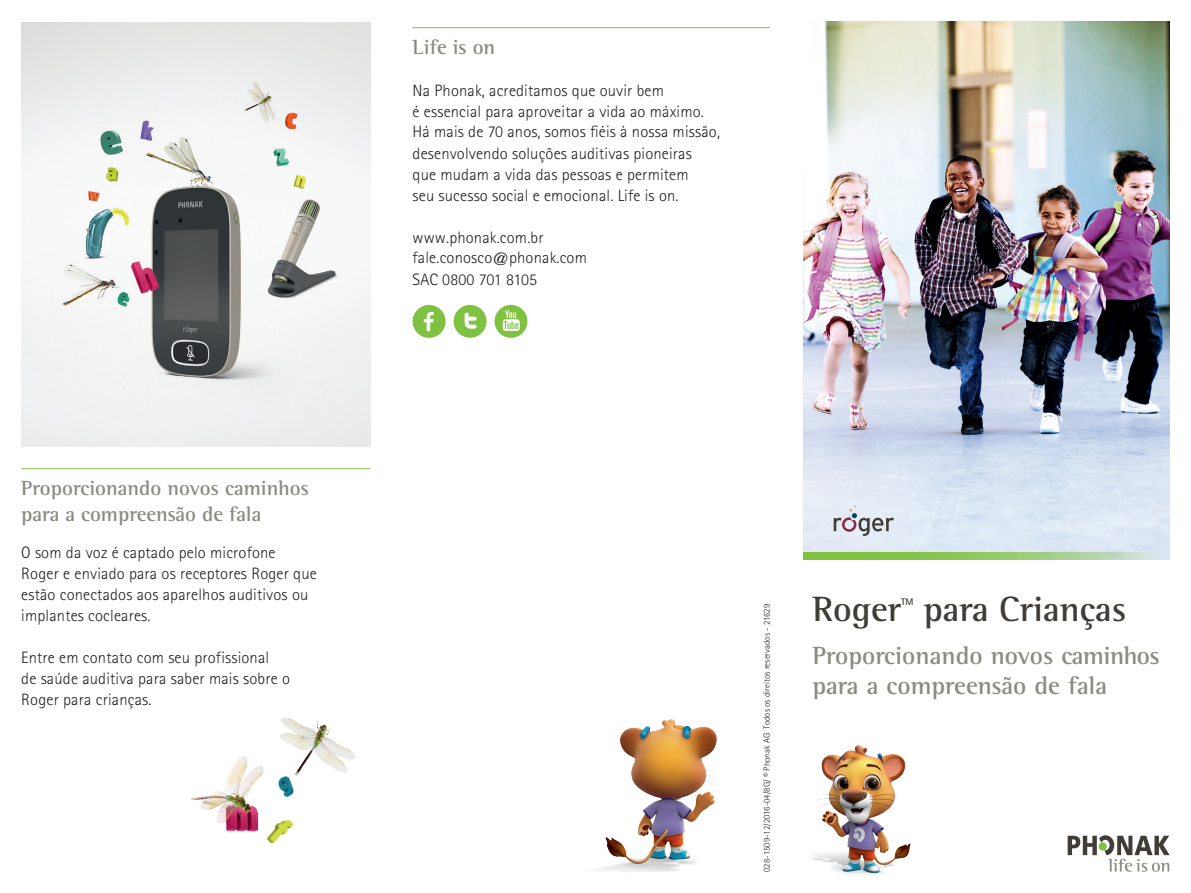
<style>
.page{position:relative;width:1191px;height:893px;background:#fff}
.page>*{position:absolute;margin:0;border:0;box-sizing:border-box;transform-origin:0 0}
.t1{font:700 36px "Rotis Semi Serif Pro";color:#3f3d36}
.t2{font:700 25.5px/30px "Rotis Semi Serif Pro";color:#8b8b83}
.t3{font:700 21px/26.2px "Rotis Semi Serif Pro";color:#8b8b83}
.t4{font:300 16.5px/21px "Rotis Sans Serif Pro";letter-spacing:.01em;color:#231f20}
.t5{font:700 9.6px "Rotis Sans Serif Pro";color:#3f3d36}
.t6{font:300 9px "Rotis Sans Serif Pro";color:#231f20}
</style>
<div class="page">
<img style="left:803px;top:21px;width:366px;height:539px">
<img style="left:226px;top:828px;width:31px;height:4px">
<img style="left:257px;top:820px;width:37px;height:24px">
<img style="left:271px;top:778px;width:23px;height:22px">
<hr style="left:21px;top:468px;width:349px;height:1px;background:#7fc241">
<svg style="left:803px;top:552px;width:357px;height:8px;background:#98cb73"></svg>
<svg style="left:1067px;top:835px;width:102px;height:37px"></svg>
<hr style="left:412px;top:27px;width:358px;height:1px;background:#7fc241">
<svg style="left:833px;top:505px;width:61px;height:31px;background:#c5c6ce"></svg>
<img style="left:595px;top:719px;width:122px;height:153px">
<img style="left:811px;top:745px;width:100px;height:129px">
<img style="left:21px;top:22px;width:349px;height:424px">
<img style="left:279px;top:717px;width:76px;height:66px">
<img style="left:190px;top:756px;width:76px;height:72px">
<div style="left:494px;top:305px;width:33px;height:33px;background:#7fc241;border-radius:16px"></div>
<svg style="left:502px;top:310px;width:18px;height:21px"></svg>
<div style="left:453px;top:305px;width:33px;height:33px;background:#7fc241;border-radius:50%"></div>
<svg style="left:464px;top:312px;width:13px;height:17px"></svg>
<div style="left:412px;top:305px;width:33px;height:33px;background:#7fc241;border-radius:50%"></div>
<svg style="left:424px;top:312px;width:10px;height:19px"></svg>
<p class="t3" style="left:21px;top:475px;width:289px">Proporcionando novos caminhos para a compreensão de fala</p>
<p class="t4" style="left:21px;top:542px;width:297px">O som da voz é captado pelo microfone Roger e enviado para os receptores Roger que estão conectados aos aparelhos auditivos ou implantes cocleares.</p>
<p class="t4" style="left:21px;top:647px;width:270px">Entre em contato com seu profissional<br>de saúde auditiva para saber mais sobre o<br>Roger para crianças.</p>
<p class="t3" style="left:412px;top:34px;width:84px">Life is on</p>
<p class="t4" style="left:412px;top:80px;width:309px;line-height:20.5px">Na Phonak, acreditamos que ouvir bem<br>é essencial para aproveitar a vida ao máximo.<br>Há mais de 70 anos, somos fiéis à nossa missão,</p>
<p class="t4" style="left:412px;top:143px;width:281px">desenvolvendo soluções auditivas pioneiras que mudam a vida das pessoas e permitem seu sucesso social e emocional. Life is on.</p>
<p class="t4" style="left:412px;top:227px;width:176px;line-height:20.2px">www.phonak.com.br fale.conosco@phonak.com</p>
<p class="t4" style="left:412px;top:269px;width:126px">SAC 0800 701 8105</p>
<p class="t6" style="left:761px;top:872px;width:269px;rotate:-90deg">028-1509-12/2016-04/8G/ © Phonak AG Todos os direitos reservados - 21629</p>
<h1 class="t1" style="left:812px;top:587px;width:90px">Roger</h1>
<p class="t5" style="left:901px;top:596px;width:14px">TM</p>
<h1 class="t1" style="left:923px;top:587px;width:204px">para Crianças</h1>
<h2 class="t2" style="left:812px;top:640px;width:349px">Proporcionando novos caminhos para a compreensão de fala</h2>
</div>
